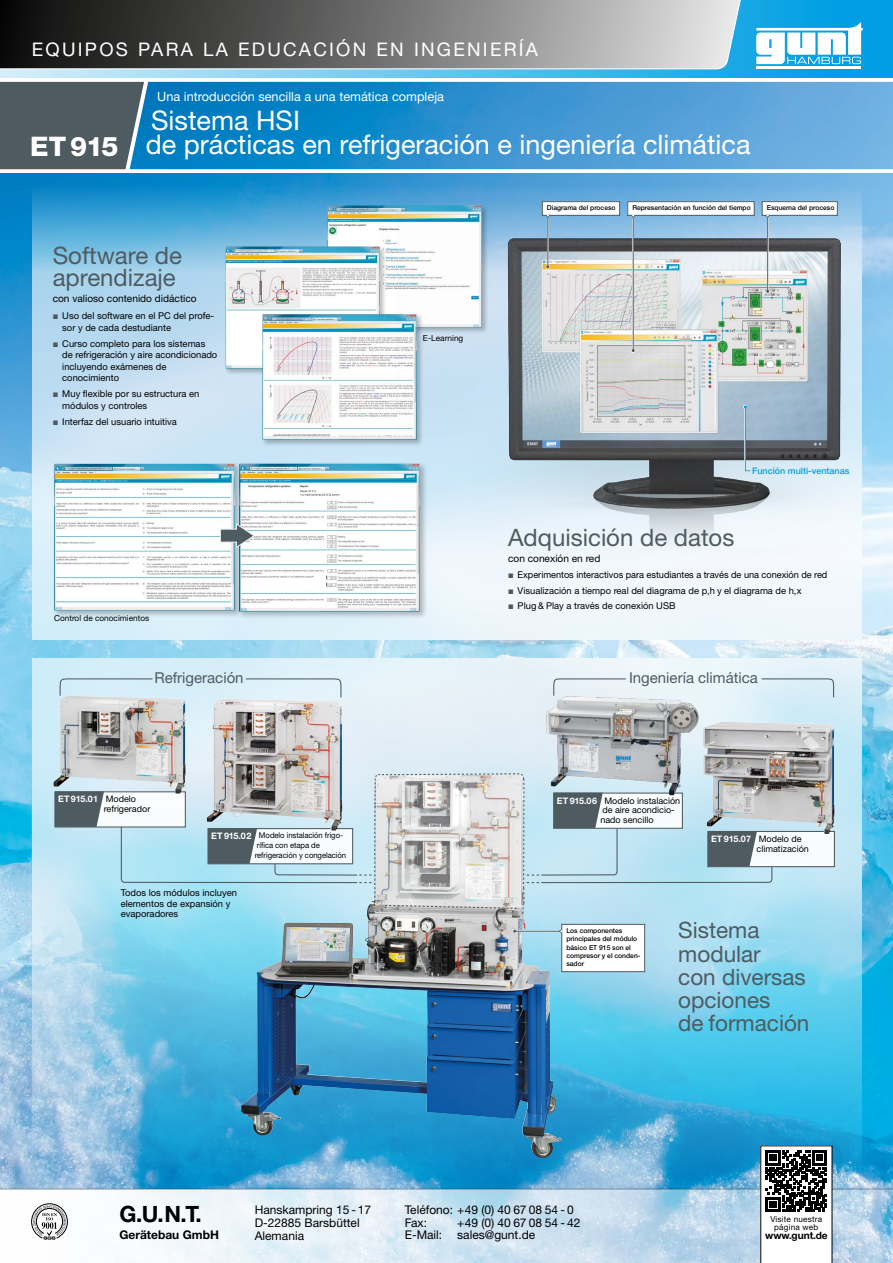
<style>
.page{position:relative;width:893px;height:1263px;background:#fff}
.page>*{position:absolute;margin:0;border:0;box-sizing:border-box;transform-origin:0 0}
.t1{font:27px/24px "Helvetica Neue LT Std";color:#fff}
.t2{font:800 27px "Helvetica Neue LT Std";color:#fff}
.t3{font:24px/21.8px "Helvetica Neue LT Std";color:#4e5b61}
.t4{font:22.5px/23.2px "Helvetica Neue LT Std";color:#4e5b61}
.t5{font:700 22.5px "Helvetica Neue LT Std";color:#000}
.t6{font:18.75px "Helvetica Neue LT Std";letter-spacing:.12em;color:#fff}
.t7{font:15px "Helvetica Neue LT Std";color:#4e5b61}
.t8{font:12.75px "Helvetica Neue LT Std";color:#fff}
.t9{font:12px/12.8px "Helvetica Neue LT Std";color:#000}
.t10{font:700 12px "Helvetica Neue LT Std";color:#000}
.t11{font:10.12px "Helvetica Neue LT Std";color:#000}
.t12{font:700 10.12px "Helvetica Neue LT Std";color:#000}
.t13{font:9.38px/11.2px "Helvetica Neue LT Std";color:#000}
.t14{font:9px/9.8px "Helvetica Neue LT Std";color:#000}
.t15{font:700 9px "Helvetica Neue LT Std";letter-spacing:-.01em;color:#fff}
.t16{font:500 9px "Helvetica Neue LT Std";color:#009fe3}
.t17{font:8.25px "Helvetica Neue LT Std";color:#000}
.t18{font:8.18px/7.5px "Helvetica Neue LT Std";letter-spacing:.025em;color:#000;text-align:center}
.t19{font:7.95px/9.8px "Helvetica Neue LT Std";letter-spacing:-.01em;color:#000}
.t20{font:500 6.75px/8.2px "Helvetica Neue LT Std";color:#000}
.s1{color:#4e5b61}
</style>
<div class="page">
<img style="left:0;top:173px;width:893px;height:1014px">
<img style="left:32px;top:658px;width:829px;height:520px">
<img style="left:32px;top:186px;width:829px;height:453px">
<svg style="left:43px;top:1190px;width:850px;height:73px"></svg>
<svg style="left:31px;top:1203px;width:37px;height:36px"></svg>
<div style="left:0;top:0;width:893px;height:78px;background:linear-gradient(to right,#d5effa,#009ae1)"></div>
<svg style="left:0;top:0;width:744px;height:70px;background:#717475"></svg>
<hr style="left:756px;top:66px;width:105px;height:3px;background:#fff">
<svg style="left:756px;top:22px;width:107px;height:42px"></svg>
<img style="left:144px;top:82px;width:749px;height:87px">
<div style="left:0;top:82px;width:144px;height:87px;background:#4e5b61"></div>
<img style="left:327px;top:206px;width:70px;height:107px">
<div style="left:224px;top:245px;width:163px;height:131px;background:#000;opacity:.25"></div>
<img style="left:226px;top:246px;width:154px;height:122px">
<div style="left:261px;top:313px;width:162px;height:134px;background:#000;opacity:.25"></div>
<img style="left:262px;top:314px;width:135px;height:125px">
<div style="left:237px;top:462px;width:191px;height:158px;background:#000;opacity:.25"></div>
<img style="left:243px;top:464px;width:154px;height:148px">
<div style="left:52px;top:462px;width:191px;height:157px;background:#000;opacity:.25"></div>
<img style="left:54px;top:464px;width:181px;height:146px">
<svg style="left:220px;top:523px;width:35px;height:26px"></svg>
<img style="left:397px;top:199px;width:464px;height:440px">
<svg style="left:546px;top:218px;width:4px;height:51px"></svg>
<hr style="left:547px;top:209px;width:1px;height:58px;background:#4e5b61">
<svg style="left:765px;top:218px;width:5px;height:76px"></svg>
<hr style="left:767px;top:209px;width:1px;height:82px;background:#4e5b61">
<svg style="left:631px;top:218px;width:4px;height:135px"></svg>
<hr style="left:633px;top:209px;width:1px;height:142px;background:#4e5b61">
<div style="left:542px;top:202px;width:78px;height:13px;background:#fff"></div>
<div style="left:542px;top:201px;width:78px;height:15px;border:1px solid #4e5b61"></div>
<svg style="left:545px;top:215px;width:5px;height:3px"></svg>
<div style="left:762px;top:202px;width:75px;height:13px;background:#fff"></div>
<div style="left:762px;top:201px;width:76px;height:15px;border:1px solid #4e5b61"></div>
<svg style="left:765px;top:215px;width:5px;height:3px"></svg>
<div style="left:628px;top:202px;width:126px;height:13px;background:#fff"></div>
<div style="left:627px;top:201px;width:128px;height:15px;border:1px solid #4e5b61"></div>
<svg style="left:743px;top:405px;width:1px;height:67px"></svg>
<svg style="left:744px;top:405px;width:7px;height:67px"></svg>
<hr style="left:0;top:1187px;width:893px;height:3px;background:#000">
<img style="left:241px;top:918px;width:321px;height:240px">
<svg style="left:59px;top:678px;width:95px;height:18px;background:#cce4ef"></svg>
<svg style="left:553px;top:678px;width:74px;height:10px"></svg>
<svg style="left:245px;top:678px;width:97px;height:20px;background:#d8e8f0"></svg>
<svg style="left:760px;top:678px;width:75px;height:20px"></svg>
<svg style="left:512px;top:929px;width:47px;height:4px"></svg>
<hr style="left:515px;top:931px;width:82px;height:1px;background:#4e5b61">
<div style="left:562px;top:924px;width:83px;height:48px;background:#fff"></div>
<div style="left:561px;top:924px;width:84px;height:48px;border:1px solid #4e5b61"></div>
<div style="left:708px;top:831px;width:126px;height:35px;background:#fff"></div>
<div style="left:55px;top:792px;width:130px;height:35px;background:#fff"></div>
<svg style="left:120px;top:773px;width:653px;height:145px;background:#c0d8e1"></svg>
<svg style="left:47px;top:791px;width:57px;height:36px;background:#697980"></svg>
<div style="left:553px;top:792px;width:130px;height:37px;border:1px solid #4e5b61"></div>
<div style="left:707px;top:831px;width:128px;height:36px;border:1px solid #4e5b61"></div>
<div style="left:207px;top:828px;width:146px;height:36px;border:1px solid #4e5b61"></div>
<div style="left:54px;top:791px;width:132px;height:36px;border:1px solid #4e5b61"></div>
<img style="left:535px;top:688px;width:167px;height:111px">
<img style="left:207px;top:699px;width:135px;height:132px">
<img style="left:54px;top:696px;width:132px;height:97px">
<svg style="left:761px;top:1146px;width:71px;height:117px"></svg>
<img style="left:703px;top:722px;width:131px;height:112px">
<h3 class="t6" style="left:32px;top:39px;width:508px">EQUIPOS PARA LA EDUCACIÓN EN INGENIERÍA</h3>
<h1 class="t2" style="left:30px;top:130px;width:90px">ET 915</h1>
<h3 class="t8" style="left:157px;top:89px;width:288px">Una introducción sencilla a una temática compleja</h3>
<h1 class="t1" style="left:146px;top:108px;width:606px">Sistema HSI<br>de prácticas en refrigeración e ingeniería climática</h1>
<p class="t20" style="left:547px;top:204px;width:70px">Diagrama del proceso</p>
<p class="t20" style="left:632px;top:204px;width:120px">Representación en función del tiempo</p>
<p class="t20" style="left:767px;top:204px;width:69px">Esquema del proceso</p>
<h2 class="t3" style="left:53px;top:245px;width:131px">Software de aprendizaje</h2>
<p class="t11" style="left:53px;top:292px;width:146px">con valioso contenido didáctico</p>
<p class="t13" style="left:62px;top:310px;width:153px;text-indent:-10px"><span class="s1">•</span> Uso del software en el PC del profe&shy;sor y de cada destudiante</p>
<p class="t13" style="left:62px;top:338px;width:157px;text-indent:-10px"><span class="s1">•</span> Curso completo para los sistemas de refrigeración y aire acondicionado incluyendo exámenes de conocimiento</p>
<p class="t13" style="left:62px;top:388px;width:139px;text-indent:-10px"><span class="s1">•</span> Muy flexible por su estructura en módulos y controles</p>
<p class="t13" style="left:53px;top:416px;width:126px"><span class="s1">•</span> Interfaz del usuario intuitiva</p>
<p class="t17" style="left:54px;top:613px;width:97px">Control de conocimientos</p>
<p class="t17" style="left:423px;top:333px;width:42px">E-Learning</p>
<p class="t16" style="left:752px;top:465px;width:99px">Función multi-ventanas</p>
<h2 class="t3" style="left:508px;top:526px;width:228px">Adquisición de datos</h2>
<p class="t11" style="left:508px;top:552px;width:94px">con conexión en red</p>
<p class="t13" style="left:508px;top:569px;width:321px"><span class="s1">•</span> Experimentos interactivos para estudiantes a través de una conexión de red</p>
<p class="t13" style="left:508px;top:584px;width:295px"><span class="s1">•</span> Visualización a tiempo real del diagrama de p,h y el diagrama de h,x</p>
<p class="t13" style="left:508px;top:600px;width:169px"><span class="s1">•</span> Plug &amp; Play a través de conexión USB</p>
<h3 class="t7" style="left:154px;top:669px;width:91px">Refrigeración</h3>
<h3 class="t7" style="left:629px;top:669px;width:130px">Ingeniería climática</h3>
<p class="t15" style="left:58px;top:794px;width:42px">ET 915.01</p>
<p class="t14" style="left:600px;top:795px;width:81px;text-indent:4px">Modelo instalación de aire acondicio&shy;nado sencillo</p>
<p class="t14" style="left:104px;top:794px;width:48px">Modelo refrigerador</p>
<p class="t15" style="left:557px;top:795px;width:42px">ET 915.06</p>
<p class="t19" style="left:255px;top:831px;width:93px;text-indent:4px">Modelo instalación frigo&shy;rífica con etapa de refrigeración y congelación</p>
<p class="t15" style="left:211px;top:830px;width:42px">ET 915.02</p>
<p class="t15" style="left:711px;top:833px;width:42px">ET 915.07</p>
<p class="t14" style="left:757px;top:834px;width:54px">Modelo de climatización</p>
<p class="t13" style="left:121px;top:887px;width:118px;line-height:10.5px">Todos los módulos incluyen elementos de expansión y evaporadores</p>
<p class="t20" style="left:566px;top:927px;width:76px">Los componentes principales del módulo básico ET 915 son el compresor y el conden&shy;sador</p>
<h3 class="t4" style="left:678px;top:918px;width:133px">Sistema modular<br>con diversas opciones<br>de formación</h3>
<h3 class="t5" style="left:119px;top:1200px;width:84px">G.U.N.T.</h3>
<p class="t10" style="left:119px;top:1228px;width:101px">Gerätebau GmbH</p>
<p class="t9" style="left:255px;top:1203px;width:118px">Hanskampring 15 -17<br>D-22885 Barsbüttel<br>Alemania</p>
<p class="t9" style="left:405px;top:1203px;width:171px">Teléfono: +49 (0) 40 67 08 54 - 0<br>Fax:</p>
<p class="t9" style="left:405px;top:1216px;width:177px;text-indent:52px">+49 (0) 40 67 08 54 - 42<br>E-Mail: sales@gunt.de</p>
<p class="t18" style="left:770px;top:1215px;width:53px">Visite nuestra página web</p>
<p class="t12" style="left:765px;top:1229px;width:64px">www.gunt.de</p>
</div>
